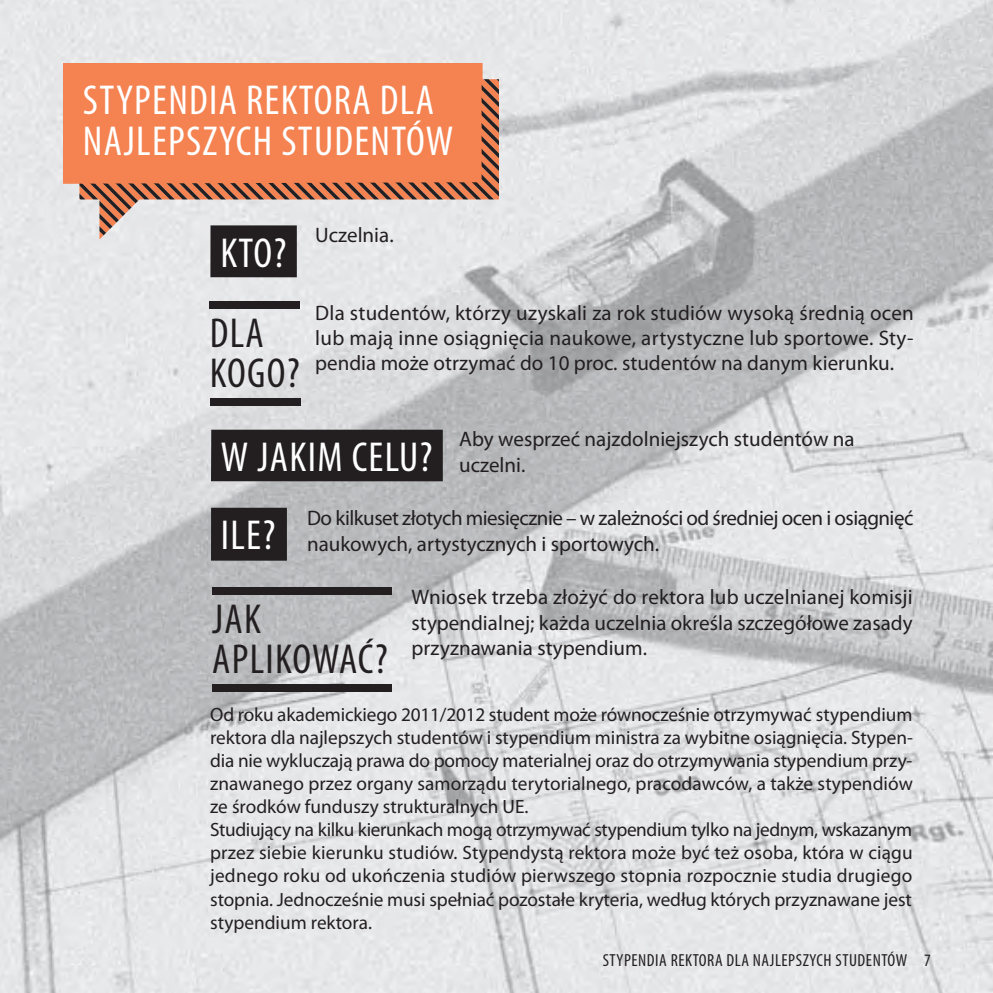
<style>
.page{position:relative;width:993px;height:993px;background:#fff}
.page>*{position:absolute;margin:0;border:0;box-sizing:border-box;transform-origin:0 0}
.t1{font:condensed 42px/78px "Myriad Pro";letter-spacing:.03em;color:#fff}
.t2{font:condensed 42px/40.2px "Myriad Pro";letter-spacing:.03em;color:#231f20}
.t3{font:21px/25.2px "Myriad Pro";color:#231f20;text-align:justify}
.t4{font:21px/25.2px "Myriad Pro";letter-spacing:-.025em;color:#231f20}
.t5{font:19.25px/23.1px "Myriad Pro";letter-spacing:-.005em;color:#231f20}
.t6{font:condensed 17.5px "Myriad Pro";letter-spacing:.03em;color:#231f20}
</style>
<div class="page">
<img style="left:0;top:0;width:992px;height:992px">
<div style="left:210px;top:225px;width:87px;height:52px;background:#231f20"></div>
<div style="left:209px;top:301px;width:91px;height:8px;background:#231f20"></div>
<div style="left:210px;top:398px;width:90px;height:8px;background:#231f20"></div>
<div style="left:212px;top:587px;width:179px;height:7px;background:#231f20"></div>
<div style="left:212px;top:683px;width:180px;height:8px;background:#231f20"></div>
<div style="left:211px;top:429px;width:231px;height:52px;background:#231f20"></div>
<div style="left:211px;top:507px;width:76px;height:53px;background:#231f20"></div>
<svg style="left:79px;top:79px;width:420px;height:160px;background:#c5aca2"></svg>
<div style="left:63px;top:63px;width:418px;height:121px;background:#f58251"></div>
<h1 class="t1" style="left:83px;top:80px;width:372px;line-height:40.2px">STYPENDIA REKTORA DLA<br>NAJLEPSZYCH STUDENTÓW</h1>
<h1 class="t1" style="left:220px;top:213px;width:67px">KTO?</h1>
<h1 class="t2" style="left:210px;top:312px;width:91px">DLA<br>KOGO?</h1>
<p class="t3" style="left:315px;top:222px;width:80px">Uczelnia.</p>
<p class="t3" style="left:315px;top:300px;width:600px">Dla studentów, którzy uzyskali za rok studiów wysoką średnią ocen lub mają inne osiągnięcia naukowe, artystyczne lub sportowe. Sty&shy;pendia może otrzymać do 10 proc. studentów na danym kierunku.</p>
<p class="t3" style="left:459px;top:426px;width:397px">Aby wesprzeć najzdolniejszych studentów na uczelni.</p>
<h1 class="t1" style="left:221px;top:417px;width:213px">W JAKIM CELU?<br>ILE?</h1>
<p class="t4" style="left:307px;top:505px;width:607px">Do kilkuset złotych miesięcznie – w zależności od średniej ocen i osiągnięć naukowych, artystycznych i sportowych.</p>
<h1 class="t2" style="left:212px;top:598px;width:177px">JAK<br>APLIKOWAĆ?</h1>
<p class="t3" style="left:411px;top:584px;width:502px">Wniosek trzeba złożyć do rektora lub uczelnianej komisji stypendialnej; każda uczelnia określa szczegółowe zasady przyznawania stypendium.</p>
<p class="t5" style="left:210px;top:702px;width:704px">Od roku akademickiego 2011/2012 student może równocześnie otrzymywać stypendium rektora dla najlepszych studentów i stypendium ministra za wybitne osiągnięcia. Stypen&shy;dia nie wykluczają prawa do pomocy materialnej oraz do otrzymywania stypendium przy&shy;znawanego przez organy samorządu terytorialnego, pracodawców, a także stypendiów ze środków funduszy strukturalnych UE.<br>Studiujący na kilku kierunkach mogą otrzymywać stypendium tylko na jednym, wskazanym przez siebie kierunku studiów. Stypendystą rektora może być też osoba, która w ciągu jednego roku od ukończenia studiów pierwszego stopnia rozpocznie studia drugiego stopnia. Jednocześnie musi spełniać pozostałe kryteria, według których przyznawane jest stypendium rektora.</p>
<p class="t6" style="left:602px;top:949px;width:306px">STYPENDIA REKTORA DLA NAJLEPSZYCH STUDENTÓW</p>
<p class="t6" style="left:923px;top:949px;width:8px">7</p>
</div>
